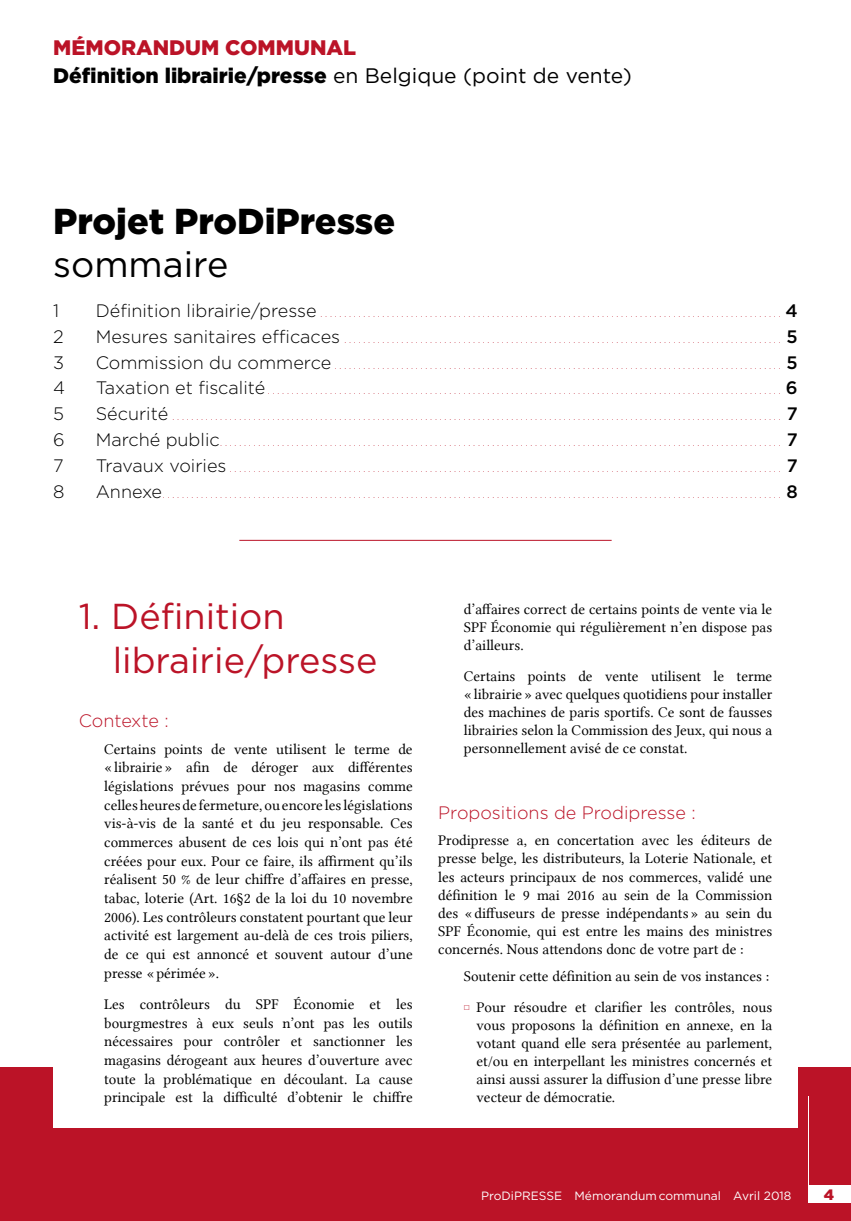
<style>
.page{position:relative;width:851px;height:1221px;background:#fff}
.page>*{position:absolute;margin:0;border:0;box-sizing:border-box;transform-origin:0 0}
.Titre_Mémo_1{font:36px/43.8px "Gotham";color:#bb1327}
.t1{font:900 36px "Gotham";color:#000}
.t2{font:36px "Gotham";color:#000}
.t3{font:900 21px/27.8px "Gotham";color:#000}
.Txt{font:300 18px "Gotham";color:#bb1327}
.Chapeau{font:300 18px "Gotham";color:#000}
.Txt-2{font:15px/18.6px "Lin Libertine";color:#000;text-align:justify}
.t4{font:900 15px "Gotham";color:#bb1327}
.t5{font:12px "Gotham";color:#fff}
.Chapeau-2{font:300 9px "Gotham";color:#bb1327}
.s1{color:#bb1327}
.s2{font-weight:400}
.s3{font-size:18px;color:#000}
.s4{font-weight:500;font-size:18px;color:#000}
</style>
<div class="page">
<div style="left:0;top:1067px;width:850px;height:153px;background:#bb1327"></div>
<div style="left:808px;top:1185px;width:42px;height:17px;background:#fff"></div>
<hr style="left:808px;top:1096px;width:1px;height:102px;background:#fff">
<div style="left:53px;top:574px;width:744px;height:553px;background:#fff"></div>
<hr style="left:239px;top:540px;width:372px;height:1px;background:#bb1327">
<h2 class="t3" style="left:53px;top:34px;width:580px"><span class="s1">MÉMORANDUM COMMUNAL<br></span>Définition librairie/presse <span class="s2">en Belgique (point de vente)</span></h2>
<p class="t1" style="left:53px;top:196px;width:343px">Projet ProDiPresse</p>
<p class="t2" style="left:53px;top:242px;width:177px">sommaire</p>
<p class="Chapeau" style="left:53px;top:299px;width:8px">1</p>
<p class="Chapeau-2" style="left:96px;top:308px;width:703px"><span class="s3">Définition librairie/presse</span> ................................................................................................. <span class="s4">4</span></p>
<p class="Chapeau" style="left:53px;top:325px;width:12px">2</p>
<p class="Chapeau-2" style="left:96px;top:334px;width:703px"><span class="s3">Mesures sanitaires efficaces</span> ............................................................................................ <span class="s4">5</span></p>
<p class="Chapeau" style="left:53px;top:351px;width:12px">3</p>
<p class="Chapeau-2" style="left:96px;top:360px;width:703px"><span class="s3">Commission du commerce</span>.............................................................................................. <span class="s4">5</span></p>
<p class="Chapeau" style="left:53px;top:377px;width:13px">4</p>
<p class="Chapeau-2" style="left:96px;top:385px;width:703px"><span class="s3">Taxation et fiscalité</span>............................................................................................................ <span class="s4">6</span></p>
<p class="Chapeau" style="left:53px;top:402px;width:12px">5</p>
<p class="Chapeau-2" style="left:96px;top:411px;width:703px"><span class="s3">Sécurité</span> ................................................................................................................................ <span class="s4">7</span></p>
<p class="Chapeau" style="left:53px;top:428px;width:13px">6</p>
<p class="Chapeau-2" style="left:96px;top:437px;width:703px"><span class="s3">Marché public</span>...................................................................................................................... <span class="s4">7</span></p>
<p class="Chapeau" style="left:53px;top:454px;width:12px">7</p>
<p class="Chapeau-2" style="left:96px;top:463px;width:703px"><span class="s3">Travaux voiries</span>.................................................................................................................... <span class="s4">7</span></p>
<p class="Chapeau" style="left:53px;top:480px;width:13px">8</p>
<p class="Chapeau-2" style="left:96px;top:489px;width:703px"><span class="s3">Annexe</span>.................................................................................................................................. <span class="s4">8</span></p>
<p class="Titre_Mémo_1" style="left:113px;top:594px;width:266px;text-indent:-34px">1. Définition librairie/presse</p>
<p class="Txt" style="left:79px;top:708px;width:91px">Contexte :</p>
<p class="Txt-2" style="left:104px;top:739px;width:310px">Certains points de vente utilisent le terme de « librairie » afin de déroger aux différentes législations prévues pour nos magasins comme celles heures de fermeture, ou encore les législations vis-à-vis de la santé et du jeu responsable. Ces commerces abusent de ces lois qui n’ont pas été créées pour eux. Pour ce faire, ils affirment qu’ils réalisent 50 % de leur chiffre d’affaires en presse, tabac, loterie (Art. 16§2 de la loi du 10 novembre 2006). Les contrôleurs constatent pourtant que leur activité est largement au-delà de ces trois piliers, de ce qui est annoncé et souvent autour d’une presse « périmée ».</p>
<p class="Txt-2" style="left:104px;top:994px;width:310px">Les contrôleurs du SPF Économie et les bourgmestres à eux seuls n’ont pas les outils nécessaires pour contrôler et sanctionner les magasins dérogeant aux heures d’ouverture avec toute la problématique en découlant. La cause principale est la difficulté d’obtenir le chiffre</p>
<p class="Txt-2" style="left:463px;top:599px;width:310px;line-height:18.1px">d’affaires correct de certains points de vente via le SPF Économie qui régulièrement n’en dispose pas d’ailleurs.</p>
<p class="Txt-2" style="left:463px;top:666px;width:310px;line-height:18.1px">Certains points de vente utilisent le terme « librairie » avec quelques quotidiens pour installer des machines de paris sportifs. Ce sont de fausses librairies selon la Commission des Jeux, qui nous a personnellement avisé de ce constat.</p>
<p class="Txt" style="left:438px;top:800px;width:259px">Propositions de Prodipresse :</p>
<p class="Txt-2" style="left:438px;top:831px;width:335px;line-height:18.1px">Prodipresse a, en concertation avec les éditeurs de presse belge, les distributeurs, la Loterie Nationale, et les acteurs principaux de nos commerces, validé une définition le 9 mai 2016 au sein de la Commission des « diffuseurs de presse indépendants » au sein du SPF Économie, qui est entre les mains des ministres concernés. Nous attendons donc de votre part de :</p>
<p class="Txt-2" style="left:463px;top:966px;width:307px">Soutenir cette définition au sein de vos instances :</p>
<p class="Txt-2" style="left:476px;top:997px;width:297px;line-height:18.1px">Pour résoudre et clarifier les contrôles, nous vous proposons la définition en annexe, en la votant quand elle sera présentée au parlement, et/ou en interpellant les ministres concernés et ainsi aussi assurer la diffusion d’une presse libre vecteur de démocratie.</p>
<p class="t5" style="left:481px;top:1188px;width:312px">ProDiPRESSE Mémorandum communal Avril 2018</p>
<p class="t4" style="left:823px;top:1183px;width:12px">4</p>
</div>
